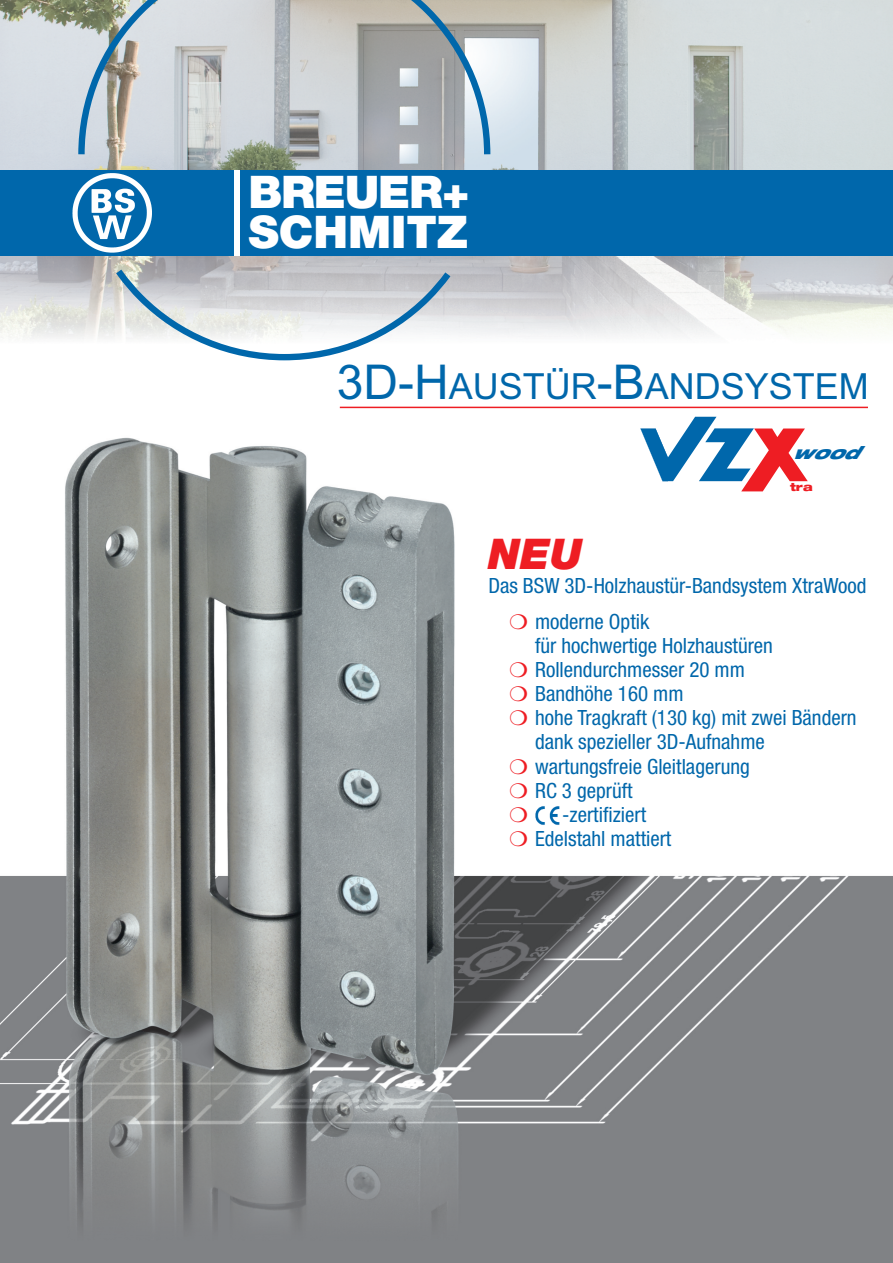
<style>
.page{position:relative;width:893px;height:1263px;background:#fff}
.page>*{position:absolute;margin:0;border:0;box-sizing:border-box;transform-origin:0 0}
.t1{font:900 45px/39.8px "Helvetica Neue";color:#fff}
.t2{font:italic 900 42.3px "Helvetica Neue";color:#ee1d23}
.t3{font:36px "Arial";color:#0067ab}
.t4{font:condensed 21px/36px "Helvetica Neue";color:#0067ab}
.t5{font:italic 900 expanded 17.55px "Helvetica Neue";color:#0067ab}
.t6{font:900 expanded 11.1px "Helvetica Neue";color:#ee1d23}
.s1{font-size:48px}
.s2{color:#ee1d23}
</style>
<div class="page">
<img style="left:0;top:406px;width:893px;height:857px">
<img style="left:0;top:0;width:893px;height:339px">
<div style="left:224px;top:170px;width:669px;height:85px;background:#0067ab"></div>
<svg style="left:75px;top:0;width:419px;height:161px;background:#b9bfc2"></svg>
<svg style="left:110px;top:263px;width:347px;height:98px"></svg>
<div style="left:0;top:170px;width:230px;height:85px;background:#0067ab"></div>
<div style="left:234px;top:170px;width:5px;height:85px;background:#fff"></div>
<img style="left:72px;top:173px;width:80px;height:80px">
<hr style="left:340px;top:407px;width:528px;height:1px;background:#ee1d23">
<img style="left:533px;top:805px;width:28px;height:21px">
<svg style="left:640px;top:417px;width:168px;height:74px"></svg>
<svg style="left:510px;top:807px;width:17px;height:15px"></svg>
<h1 class="t1" style="left:248px;top:176px;width:222px">BREUER+<br>SCHMITZ</h1>
<h3 class="t3" style="left:337px;top:366px;width:534px"><span class="s1">3D-H</span>AUSTÜR<span class="s1">-B</span>ANDSYSTEM</h3>
<p class="t5" style="left:792px;top:446px;width:77px">wood</p>
<h2 class="t2" style="left:488px;top:538px;width:96px">NEU</h2>
<p class="t6" style="left:790px;top:483px;width:24px">tra</p>
<p class="t4" style="left:510px;top:570px;width:358px;text-indent:-21px">Das BSW 3D-Holzhaustür-Bandsystem XtraWood <span class="s2">❍</span> moderne Optik</p>
<p class="t4" style="left:535px;top:630px;width:239px">für hochwertige Holzhaustüren</p>
<p class="t4" style="left:510px;top:654px;width:237px"><span class="s2">❍</span> Rollendurchmesser 20 mm</p>
<p class="t4" style="left:510px;top:678px;width:175px"><span class="s2">❍</span> Bandhöhe 160 mm</p>
<p class="t4" style="left:510px;top:702px;width:349px"><span class="s2">❍</span> hohe Tragkraft (130 kg) mit zwei Bändern</p>
<p class="t4" style="left:535px;top:726px;width:231px">dank spezieller 3D-Aufnahme</p>
<p class="t4" style="left:510px;top:750px;width:242px"><span class="s2">❍</span> wartungsfreie Gleitlagerung</p>
<p class="t4" style="left:510px;top:774px;width:125px"><span class="s2">❍</span> RC 3 geprüft</p>
<p class="t4" style="left:510px;top:804px;width:163px;line-height:24px;text-indent:53px">-zertifiziert<br><span class="s2">❍</span> Edelstahl mattiert</p>
</div>
